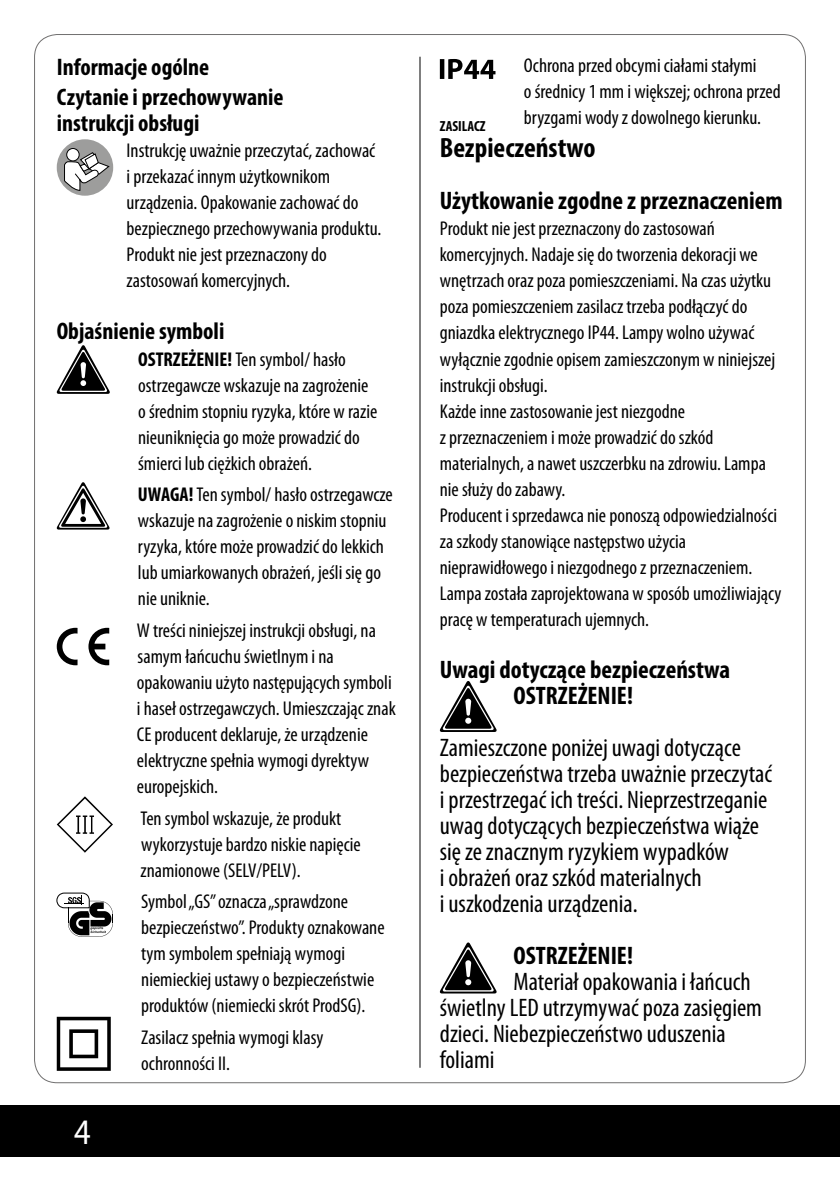
<style>
.page{position:relative;width:840px;height:1191px;background:#fff}
.page>*{position:absolute;margin:0;border:0;box-sizing:border-box;transform-origin:0 0}
.t1{font:36px "Myriad Pro";color:#fff;scale:.9 1}
.t2{font:700 condensed 28px "Myriad Pro";color:#000}
.t3{font:condensed 25.4px/26px "Myriad Pro";color:#000}
.t4{font:700 condensed 25.4px/26px "Myriad Pro";color:#000}
.t5{font:700 condensed 24px/30.6px "Myriad Pro";color:#000}
.t6{font:condensed 20px/26px "Myriad Pro";color:#000}
.t7{font:700 condensed 14.6px "Myriad Pro";color:#000}
.s1{font-weight:700}
</style>
<div class="page">
<div style="left:0;top:1106px;width:839px;height:51px;background:#000"></div>
<hr style="left:419px;top:57px;width:1px;height:1010px;background:#000">
<div style="left:57px;top:139px;width:56px;height:57px;background:#9d9d9c;border-radius:50%"></div>
<svg style="left:67px;top:148px;width:12px;height:13px"></svg>
<div style="left:66px;top:148px;width:13px;height:13px;border:1px solid #000;border-radius:50%"></div>
<svg style="left:64px;top:152px;width:46px;height:39px"></svg>
<svg style="left:56px;top:345px;width:54px;height:49px"></svg>
<svg style="left:56px;top:482px;width:54px;height:47px"></svg>
<svg style="left:57px;top:628px;width:20px;height:37px"></svg>
<svg style="left:88px;top:628px;width:21px;height:37px"></svg>
<svg style="left:57px;top:796px;width:56px;height:56px"></svg>
<svg style="left:57px;top:893px;width:56px;height:44px"></svg>
<svg style="left:57px;top:1016px;width:54px;height:54px"></svg>
<svg style="left:439px;top:59px;width:56px;height:20px"></svg>
<svg style="left:439px;top:681px;width:58px;height:51px"></svg>
<svg style="left:439px;top:942px;width:58px;height:51px"></svg>
<p class="t5" style="left:57px;top:51px;width:228px">Informacje ogólne<br>Czytanie i przechowywanie</p>
<p class="t5" style="left:57px;top:108px;width:144px">instrukcji obsługi</p>
<p class="t6" style="left:127px;top:138px;width:256px">Instrukcję uważnie przeczytać, zachować i przekazać innym użytkownikom urządzenia. Opakowanie zachować do bezpiecznego przechowywania produktu.<br>Produkt nie jest przeznaczony do zastosowań komercyjnych.</p>
<p class="t5" style="left:57px;top:316px;width:169px">Objaśnienie symboli</p>
<p class="t6" style="left:138px;top:346px;width:240px"><span class="s1">OSTRZEŻENIE!</span> Ten symbol/ hasło ostrzegawcze wskazuje na zagrożenie o średnim stopniu ryzyka, które w razie nieuniknięcia go może prowadzić do śmierci lub ciężkich obrażeń.</p>
<p class="t6" style="left:138px;top:481px;width:256px"><span class="s1">UWAGA!</span> Ten symbol/ hasło ostrzegawcze wskazuje na zagrożenie o niskim stopniu ryzyka, które może prowadzić do lekkich lub umiarkowanych obrażeń, jeśli się go nie uniknie.</p>
<p class="t6" style="left:137px;top:617px;width:260px">W treści niniejszej instrukcji obsługi, na samym łańcuchu świetlnym i na opakowaniu użyto następujących symboli i haseł ostrzegawczych. Umieszczając znak CE producent deklaruje, że urządzenie elektryczne spełnia wymogi dyrektyw europejskich.</p>
<p class="t6" style="left:140px;top:805px;width:221px">Ten symbol wskazuje, że produkt wykorzystuje bardzo niskie napięcie znamionowe (SELV/PELV).</p>
<p class="t6" style="left:141px;top:888px;width:245px">Symbol „GS” oznacza „sprawdzone bezpieczeństwo”. Produkty oznakowane tym symbolem spełniają wymogi niemieckiej ustawy o bezpieczeństwie produktów (niemiecki skrót ProdSG).</p>
<p class="t6" style="left:141px;top:1024px;width:183px">Zasilacz spełnia wymogi klasy ochronności II.</p>
<h1 class="t1" style="left:74px;top:1110px;width:20px">4</h1>
<p class="t6" style="left:523px;top:52px;width:258px">Ochrona przed obcymi ciałami stałymi<br>o średnicy 1 mm i większej; ochrona przed bryzgami wody z dowolnego kierunku.</p>
<h2 class="t2" style="left:439px;top:131px;width:157px">Bezpieczeństwo</h2>
<p class="t4" style="left:439px;top:187px;width:344px">Użytkowanie zgodne z przeznaczeniem</p>
<p class="t6" style="left:439px;top:216px;width:343px">Produkt nie jest przeznaczony do zastosowań komercyjnych. Nadaje się do tworzenia dekoracji we wnętrzach oraz poza pomieszczeniami. Na czas użytku poza pomieszczeniem zasilacz trzeba podłączyć do gniazdka elektrycznego IP44. Lampy wolno używać wyłącznie zgodnie opisem zamieszczonym w niniejszej instrukcji obsługi.<br>Każde inne zastosowanie jest niezgodne<br>z przeznaczeniem i może prowadzić do szkód materialnych, a nawet uszczerbku na zdrowiu. Lampa nie służy do zabawy.<br>Producent i sprzedawca nie ponoszą odpowiedzialności za szkody stanowiące następstwo użycia nieprawidłowego i niezgodnego z przeznaczeniem.<br>Lampa została zaprojektowana w sposób umożliwiający pracę w temperaturach ujemnych.</p>
<p class="t4" style="left:513px;top:655px;width:218px;text-indent:-74px">Uwagi dotyczące bezpieczeństwa<br>OSTRZEŻENIE!</p>
<p class="t3" style="left:439px;top:734px;width:333px">Zamieszczone poniżej uwagi dotyczące bezpieczeństwa trzeba uważnie przeczytać i przestrzegać ich treści. Nieprzestrzeganie uwag dotyczących bezpieczeństwa wiąże się ze znacznym ryzykiem wypadków<br>i obrażeń oraz szkód materialnych<br>i uszkodzenia urządzenia.</p>
<p class="t4" style="left:513px;top:941px;width:121px">OSTRZEŻENIE!</p>
<p class="t3" style="left:439px;top:968px;width:323px;text-indent:74px">Materiał opakowania i łańcuch świetlny LED utrzymywać poza zasięgiem dzieci. Niebezpieczeństwo uduszenia foliami</p>
<p class="t7" style="left:439px;top:117px;width:47px">ZASILACZ</p>
</div>
